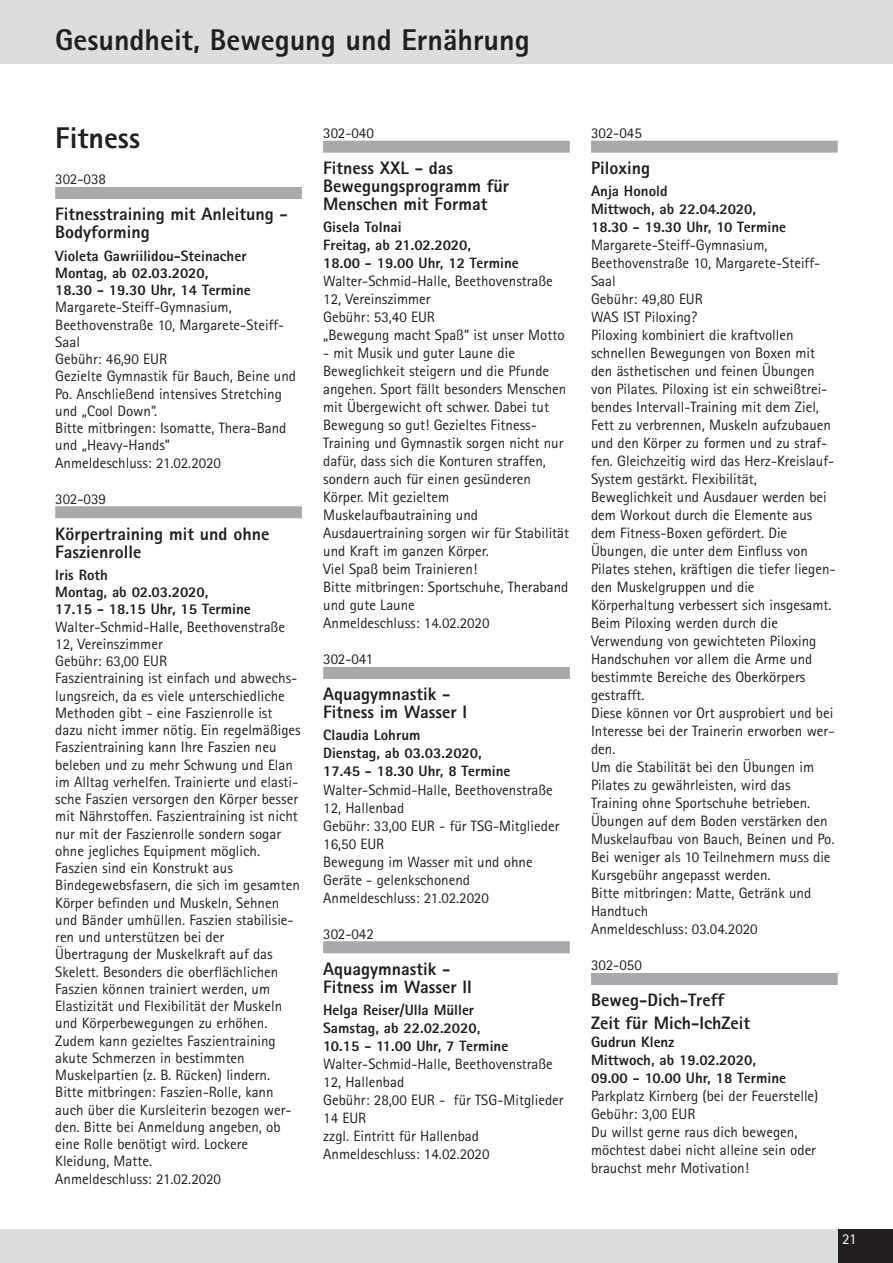
<style>
.page{position:relative;width:893px;height:1263px;background:#fff}
.page>*{position:absolute;margin:0;border:0;box-sizing:border-box;transform-origin:0 0}
.t1{font:800 30px "Rotis Sans Serif";color:#231f20}
.t2{font:800 18px/18px "Rotis Sans Serif";color:#231f20}
.t3{font:15px/18px "Rotis Sans Serif";color:#231f20}
.t4{font:800 15px/18px "Rotis Sans Serif";color:#231f20}
.t5{font:15px "Rotis Sans Serif";color:#fff}
</style>
<div class="page">
<div style="left:0;top:0;width:893px;height:64px;background:#dcdddf"></div>
<div style="left:0;top:1229px;width:893px;height:34px;background:#dcdddf"></div>
<div style="left:838px;top:1229px;width:55px;height:34px;background:#231f20"></div>
<div style="left:591px;top:141px;width:247px;height:12px;background:#a8a9ad"></div>
<div style="left:591px;top:973px;width:247px;height:12px;background:#a8a9ad"></div>
<div style="left:55px;top:187px;width:247px;height:12px;background:#a8a9ad"></div>
<div style="left:55px;top:506px;width:247px;height:12px;background:#a8a9ad"></div>
<div style="left:323px;top:141px;width:247px;height:12px;background:#a8a9ad"></div>
<div style="left:323px;top:667px;width:247px;height:12px;background:#a8a9ad"></div>
<div style="left:323px;top:941px;width:247px;height:12px;background:#a8a9ad"></div>
<h1 class="t1" style="left:55px;top:30px;width:476px">Gesundheit, Bewegung und Ernährung</h1>
<h1 class="t1" style="left:55px;top:128px;width:86px">Fitness</h1>
<p class="t3" style="left:55px;top:172px;width:52px">302-038</p>
<p class="t2" style="left:55px;top:207px;width:234px">Fitnesstraining mit Anleitung -<br>Bodyforming</p>
<p class="t4" style="left:55px;top:248px;width:197px;line-height:17.2px">Violeta Gawriilidou-Steinacher<br>Montag, ab 02.03.2020,<br>18.30 - 19.30 Uhr, 14 Termine</p>
<p class="t3" style="left:55px;top:300px;width:242px;line-height:17.2px">Margarete-Steiff-Gymnasium,<br>Beethovenstraße 10, Margarete-Steiff-<br>Saal<br>Gebühr: 46,90 EUR<br>Gezielte Gymnastik für Bauch, Beine und<br>Po. Anschließend intensives Stretching und „Cool Down”.<br>Bitte mitbringen: Isomatte, Thera-Band und „Heavy-Hands”<br>Anmeldeschluss: 21.02.2020</p>
<p class="t3" style="left:55px;top:491px;width:52px">302-039</p>
<p class="t2" style="left:55px;top:526px;width:216px">Körpertraining mit und ohne<br>Faszienrolle</p>
<p class="t4" style="left:55px;top:568px;width:197px;line-height:17.2px">Iris Roth<br>Montag, ab 02.03.2020,<br>17.15 - 18.15 Uhr, 15 Termine</p>
<p class="t3" style="left:55px;top:619px;width:247px;line-height:17.2px">Walter-Schmid-Halle, Beethovenstraße 12, Vereinszimmer<br>Gebühr: 63,00 EUR<br>Faszientraining ist einfach und abwechs&shy;lungsreich, da es viele unterschiedliche Methoden gibt - eine Faszienrolle ist dazu nicht immer nötig. Ein regelmäßiges Faszientraining kann Ihre Faszien neu beleben und zu mehr Schwung und Elan im Alltag verhelfen. Trainierte und elasti&shy;sche Faszien versorgen den Körper besser mit Nährstoffen. Faszientraining ist nicht nur mit der Faszienrolle sondern sogar ohne jegliches Equipment möglich.<br>Faszien sind ein Konstrukt aus Bindegewebsfasern, die sich im gesamten Körper befinden und Muskeln, Sehnen und Bänder umhüllen. Faszien stabilisie&shy;ren und unterstützen bei der Übertragung der Muskelkraft auf das Skelett. Besonders die oberflächlichen Faszien können trainiert werden, um Elastizität und Flexibilität der Muskeln und Körperbewegungen zu erhöhen.<br>Zudem kann gezieltes Faszientraining akute Schmerzen in bestimmten Muskelpartien (z. B. Rücken) lindern.<br>Bitte mitbringen: Faszien-Rolle, kann auch über die Kursleiterin bezogen wer&shy;den. Bitte bei Anmeldung angeben, ob eine Rolle benötigt wird. Lockere Kleidung, Matte.<br>Anmeldeschluss: 21.02.2020</p>
<p class="t3" style="left:323px;top:125px;width:52px">302-040</p>
<p class="t2" style="left:323px;top:161px;width:188px">Fitness XXL - das<br>Bewegungsprogramm für<br>Menschen mit Format</p>
<p class="t4" style="left:323px;top:220px;width:197px">Gisela Tolnai<br>Freitag, ab 21.02.2020,<br>18.00 - 19.00 Uhr, 12 Termine</p>
<p class="t3" style="left:323px;top:274px;width:243px">Walter-Schmid-Halle, Beethovenstraße<br>12, Vereinszimmer<br>Gebühr: 53,40 EUR<br>„Bewegung macht Spaß” ist unser Motto</p>
<p class="t3" style="left:323px;top:346px;width:247px">- mit Musik und guter Laune die Beweglichkeit steigern und die Pfunde angehen. Sport fällt besonders Menschen mit Übergewicht oft schwer. Dabei tut Bewegung so gut! Gezieltes Fitness-Training und Gymnastik sorgen nicht nur dafür, dass sich die Konturen straffen, sondern auch für einen gesünderen Körper. Mit gezieltem Muskelaufbautraining und Ausdauertraining sorgen wir für Stabilität und Kraft im ganzen Körper.<br>Viel Spaß beim Trainieren!<br>Bitte mitbringen: Sportschuhe, Theraband und gute Laune<br>Anmeldeschluss: 14.02.2020</p>
<p class="t3" style="left:323px;top:652px;width:52px">302-041</p>
<p class="t2" style="left:323px;top:687px;width:146px">Aquagymnastik -<br>Fitness im Wasser I</p>
<p class="t4" style="left:323px;top:728px;width:189px">Claudia Lohrum<br>Dienstag, ab 03.03.2020,<br>17.45 - 18.30 Uhr, 8 Termine</p>
<p class="t3" style="left:323px;top:782px;width:238px">Walter-Schmid-Halle, Beethovenstraße<br>12, Hallenbad<br>Gebühr: 33,00 EUR - für TSG-Mitglieder<br>16,50 EUR<br>Bewegung im Wasser mit und ohne<br>Geräte - gelenkschonend<br>Anmeldeschluss: 21.02.2020</p>
<p class="t3" style="left:323px;top:926px;width:52px">302-042</p>
<p class="t2" style="left:323px;top:961px;width:150px">Aquagymnastik -<br>Fitness im Wasser II</p>
<p class="t4" style="left:323px;top:1002px;width:187px">Helga Reiser/Ulla Müller<br>Samstag, ab 22.02.2020,<br>10.15 - 11.00 Uhr, 7 Termine</p>
<p class="t3" style="left:323px;top:1056px;width:242px">Walter-Schmid-Halle, Beethovenstraße<br>12, Hallenbad<br>Gebühr: 28,00 EUR - für TSG-Mitglieder<br>14 EUR<br>zzgl. Eintritt für Hallenbad<br>Anmeldeschluss: 14.02.2020</p>
<p class="t3" style="left:591px;top:125px;width:52px">302-045</p>
<p class="t2" style="left:591px;top:161px;width:60px">Piloxing</p>
<p class="t4" style="left:591px;top:184px;width:197px">Anja Honold<br>Mittwoch, ab 22.04.2020,<br>18.30 - 19.30 Uhr, 10 Termine</p>
<p class="t3" style="left:591px;top:238px;width:246px">Margarete-Steiff-Gymnasium, Beethovenstraße 10, Margarete-Steiff-Saal<br>Gebühr: 49,80 EUR<br>WAS IST Piloxing?<br>Piloxing kombiniert die kraftvollen schnellen Bewegungen von Boxen mit den ästhetischen und feinen Übungen von Pilates. Piloxing ist ein schweißtrei&shy;bendes Intervall-Training mit dem Ziel, Fett zu verbrennen, Muskeln aufzubauen und den Körper zu formen und zu straf&shy;fen. Gleichzeitig wird das Herz-Kreislauf-System gestärkt. Flexibilität, Beweglichkeit und Ausdauer werden bei dem Workout durch die Elemente aus dem Fitness-Boxen gefördert. Die Übungen, die unter dem Einfluss von Pilates stehen, kräftigen die tiefer liegen&shy;den Muskelgruppen und die Körperhaltung verbessert sich insgesamt.<br>Beim Piloxing werden durch die Verwendung von gewichteten Piloxing Handschuhen vor allem die Arme und bestimmte Bereiche des Oberkörpers gestrafft.<br>Diese können vor Ort ausprobiert und bei Interesse bei der Trainerin erworben wer&shy;den.<br>Um die Stabilität bei den Übungen im Pilates zu gewährleisten, wird das Training ohne Sportschuhe betrieben.<br>Übungen auf dem Boden verstärken den Muskelaufbau von Bauch, Beinen und Po.<br>Bei weniger als 10 Teilnehmern muss die Kursgebühr angepasst werden.<br>Bitte mitbringen: Matte, Getränk und Handtuch<br>Anmeldeschluss: 03.04.2020</p>
<p class="t3" style="left:591px;top:958px;width:52px">302-050</p>
<p class="t2" style="left:591px;top:991px;width:160px;line-height:22.2px">Beweg-Dich-Treff<br>Zeit für Mich-IchZeit</p>
<p class="t4" style="left:591px;top:1034px;width:197px">Gudrun Klenz<br>Mittwoch, ab 19.02.2020,<br>09.00 - 10.00 Uhr, 18 Termine</p>
<p class="t3" style="left:591px;top:1088px;width:229px">Parkplatz Kirnberg (bei der Feuerstelle)<br>Gebühr: 3,00 EUR<br>Du willst gerne raus dich bewegen, möchtest dabei nicht alleine sein oder brauchst mehr Motivation!</p>
<p class="t5" style="left:842px;top:1233px;width:16px">21</p>
</div>
